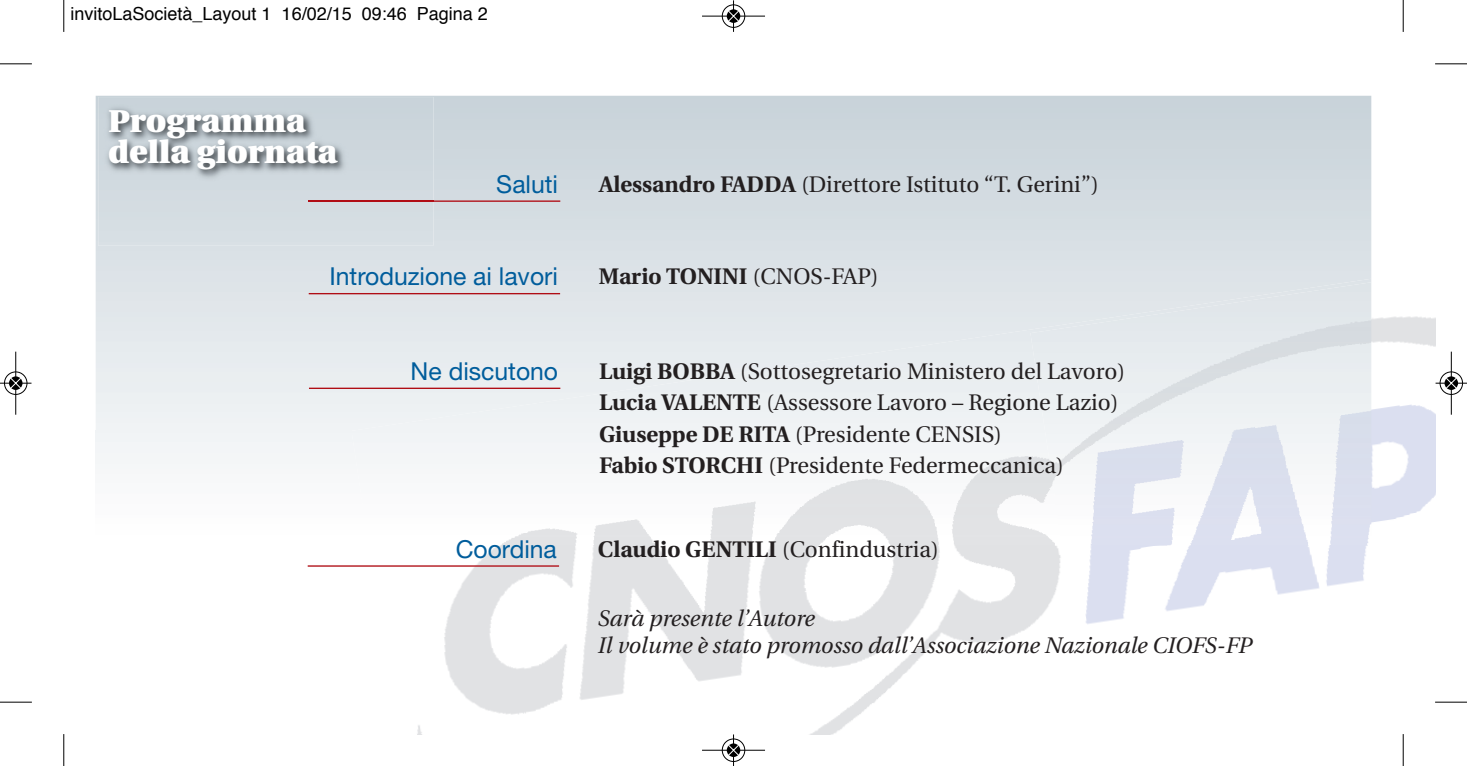
<style>
.page{position:relative;width:1467px;height:766px;background:#fff}
.page>*{position:absolute;margin:0;border:0;box-sizing:border-box;transform-origin:0 0}
.t1{font:900 31.5px/31.5px "Utopia";color:#fff}
.t2{font:24.75px "Helvetica Neue";color:#005d9c}
.t3{font:22.5px/31.5px "Utopia";color:#231f20}
.t4{font:italic 22.5px/27px "Utopia";color:#231f20}
.t5{font:700 22.5px "Utopia";color:#231f20}
.t6{font:18px "Helvetica";color:#000}
.s1{font-weight:700}
.s2{font-weight:400}
</style>
<div class="page">
<img style="left:352px;top:269px;width:1020px;height:464px">
<img style="left:1030px;top:272px;width:405px;height:408px">
<div style="left:96px;top:430px;width:256px;height:85px;background:#f6f7f8"></div>
<img style="left:352px;top:279px;width:1019px;height:266px">
<img style="left:1030px;top:282px;width:341px;height:263px">
<hr style="left:309px;top:200px;width:251px;height:2px;background:#b00d15">
<hr style="left:309px;top:293px;width:251px;height:1px;background:#b00d15">
<hr style="left:309px;top:387px;width:251px;height:2px;background:#b00d15">
<hr style="left:308px;top:565px;width:251px;height:1px;background:#b00d15">
<img style="left:98px;top:97px;width:336px;height:149px">
<img style="left:309px;top:200px;width:125px;height:2px">
<hr style="left:63px;top:0;width:1px;height:32px;background:#000">
<hr style="left:0;top:63px;width:32px;height:1px;background:#000">
<hr style="left:1403px;top:0;width:1px;height:32px;background:#000">
<hr style="left:1435px;top:63px;width:32px;height:1px;background:#000">
<hr style="left:63px;top:733px;width:1px;height:32px;background:#000">
<hr style="left:0;top:701px;width:32px;height:1px;background:#000">
<hr style="left:1403px;top:733px;width:1px;height:32px;background:#000">
<hr style="left:1435px;top:701px;width:32px;height:1px;background:#000">
<div style="left:722px;top:4px;width:23px;height:24px;border:1px solid #fff;border-radius:50%"></div>
<hr style="left:702px;top:16px;width:63px;height:1px;background:#000">
<hr style="left:733px;top:0;width:1px;height:32px;background:#000">
<div style="left:722px;top:5px;width:23px;height:23px;border:1px solid #000;border-radius:50%"></div>
<svg style="left:727px;top:9px;width:13px;height:14px"></svg>
<svg style="left:728px;top:10px;width:11px;height:12px"></svg>
<div style="left:722px;top:738px;width:23px;height:24px;border:1px solid #fff;border-radius:50%"></div>
<svg style="left:726px;top:742px;width:15px;height:15px"></svg>
<hr style="left:702px;top:749px;width:63px;height:1px;background:#000">
<hr style="left:733px;top:734px;width:1px;height:31px;background:#000">
<div style="left:722px;top:738px;width:23px;height:23px;border:1px solid #000;border-radius:50%"></div>
<svg style="left:727px;top:743px;width:13px;height:13px"></svg>
<svg style="left:728px;top:744px;width:11px;height:11px"></svg>
<div style="left:4px;top:371px;width:24px;height:24px;border:1px solid #fff;border-radius:50%"></div>
<hr style="left:15px;top:351px;width:1px;height:63px;background:#000">
<hr style="left:0;top:382px;width:32px;height:1px;background:#000">
<div style="left:4px;top:371px;width:23px;height:23px;border:1px solid #000;border-radius:50%"></div>
<svg style="left:9px;top:376px;width:13px;height:14px"></svg>
<svg style="left:10px;top:377px;width:11px;height:12px"></svg>
<div style="left:1439px;top:371px;width:24px;height:24px;border:1px solid #fff;border-radius:50%"></div>
<hr style="left:1451px;top:351px;width:1px;height:63px;background:#000">
<hr style="left:1436px;top:382px;width:31px;height:1px;background:#000">
<div style="left:1440px;top:371px;width:23px;height:23px;border:1px solid #000;border-radius:50%"></div>
<svg style="left:1444px;top:376px;width:14px;height:14px"></svg>
<svg style="left:1446px;top:377px;width:11px;height:12px"></svg>
<p class="t6" style="left:71px;top:6px;width:419px">invitoLaSocietà_Layout 1 16/02/15 09:46 Pagina 2</p>
<h1 class="t1" style="left:108px;top:107px;width:231px">Programma della giornata</h1>
<p class="t2" style="left:496px;top:175px;width:63px">Saluti</p>
<p class="t3" style="left:599px;top:170px;width:501px"><span class="s1">Alessandro FADDA</span> (Direttore Istituto “T. Gerini”)</p>
<p class="t2" style="left:329px;top:267px;width:230px">Introduzione ai lavori</p>
<p class="t5" style="left:599px;top:267px;width:281px">Mario TONINI <span class="s2">(CNOS-FAP)</span></p>
<p class="t2" style="left:411px;top:362px;width:149px">Ne discutono</p>
<p class="t2" style="left:456px;top:539px;width:103px">Coordina</p>
<p class="t3" style="left:599px;top:357px;width:528px"><span class="s1">Luigi BOBBA</span> (Sottosegretario Ministero del Lavoro)<br><span class="s1">Lucia VALENTE</span> (Assessore Lavoro – Regione Lazio)<br><span class="s1">Giuseppe DE RITA</span> (Presidente CENSIS)<br><span class="s1">Fabio STORCHI</span> (Presidente Federmeccanica)</p>
<p class="t3" style="left:598px;top:535px;width:343px"><span class="s1">Claudio GENTILI</span> (Confindustria)</p>
<p class="t4" style="left:598px;top:607px;width:656px">Sarà presente l’Autore<br>Il volume è stato promosso dall’Associazione Nazionale CIOFS-FP</p>
</div>
